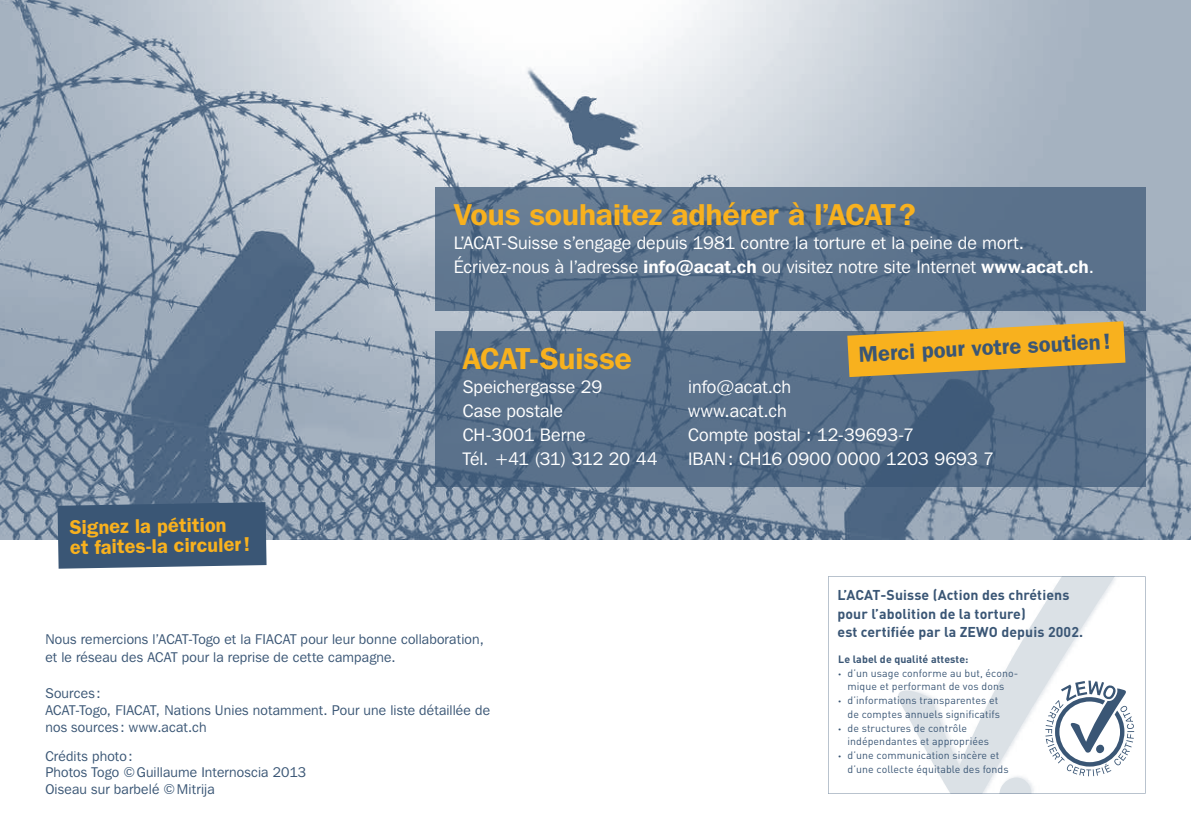
<style>
.page{position:relative;width:1191px;height:840px;background:#fff}
.page>*{position:absolute;margin:0;border:0;box-sizing:border-box;transform-origin:0 0}
.t1{font:600 30px "Franklin Gothic IT Cby BT";letter-spacing:-.005em;color:#f8b11e}
.t2{font:600 22px "Franklin Gothic";color:#3a5675}
.t3{font:600 20px/20px "Franklin Gothic";color:#f8b11e}
.t4{font:18px/24px "Franklin Gothic IT Cby BT";letter-spacing:.005em;color:#fff}
.t5{font:14px/16.8px "Franklin Gothic IT Cby BT";letter-spacing:.015em;color:#3a5675}
.t6{font:700 14px/18.4px "DIN Pro";letter-spacing:.01em;color:#3a5675}
.t7{font:10.6px/13.8px "DIN Pro";letter-spacing:.01em;color:#3a5675}
.t8{font:700 10.6px "DIN Pro";letter-spacing:.01em;color:#3a5675}
.s1{font-weight:600}
</style>
<div class="page">
<img style="left:0;top:0;width:1191px;height:539px">
<svg style="left:435px;top:187px;width:710px;height:123px;background:#5b728c"></svg>
<svg style="left:435px;top:330px;width:710px;height:156px;background:#556d88"></svg>
<svg style="left:828px;top:576px;width:317px;height:217px"></svg>
<svg style="left:847px;top:321px;width:278px;height:56px;background:#d5a63f"></svg>
<div style="left:58px;top:502px;width:208px;height:66px;background:#3a5675"></div>
<h1 class="t1" style="left:454px;top:195px;width:464px">Vous souhaitez adhérer à l’ACAT?</h1>
<p class="t4" style="left:454px;top:230px;width:642px">L’ACAT-Suisse s’engage depuis 1981 contre la torture et la peine de mort.<br>Écrivez-nous à l’adresse <span class="s1">info@acat.ch</span> ou visitez notre site Internet <span class="s1">www.acat.ch</span>.</p>
<h3 class="t3" style="left:70px;top:517px;width:182px;rotate:-1deg">Signez la pétition et faites-la circuler!</h3>
<h2 class="t2" style="left:858px;top:341px;width:253px;rotate:-3deg">Merci pour votre soutien!</h2>
<h1 class="t1" style="left:463px;top:339px;width:171px">ACAT-Suisse</h1>
<p class="t4" style="left:463px;top:374px;width:196px">Speichergasse 29<br>Case postale<br>CH-3001 Berne<br>Tél. +41 (31) 312 20 44</p>
<p class="t4" style="left:688px;top:374px;width:307px">info@acat.ch<br>www.acat.ch<br>Compte postal : 12-39693-7<br>IBAN: CH16 0900 0000 1203 9693 7</p>
<p class="t5" style="left:45px;top:629px;width:440px;line-height:18px">Nous remercions l’ACAT-Togo et la FIACAT pour leur bonne collaboration, et le réseau des ACAT pour la reprise de cette campagne.</p>
<p class="t5" style="left:45px;top:684px;width:446px">Sources:<br>ACAT-Togo, FIACAT, Nations Unies notamment. Pour une liste détaillée de nos sources: www.acat.ch</p>
<p class="t5" style="left:45px;top:746px;width:262px">Crédits photo:<br>Photos Togo ©Guillaume Internoscia 2013<br>Oiseau sur barbelé ©Mitrija</p>
<p class="t6" style="left:837px;top:585px;width:247px">L’ACAT-Suisse (Action des chrétiens pour l’abolition de la torture)<br>est certifiée par la ZEWO depuis 2002.</p>
<p class="t8" style="left:838px;top:651px;width:132px">Le label de qualité atteste:</p>
<p class="t7" style="left:847px;top:665px;width:172px">d’un usage conforme au but, écono&shy;mique et performant de vos dons d’informations transparentes et<br>de comptes annuels significatifs<br>de structures de contrôle indépendantes et appropriées<br>d’une communication sincère et d’une collecte équitable des fonds</p>
</div>
